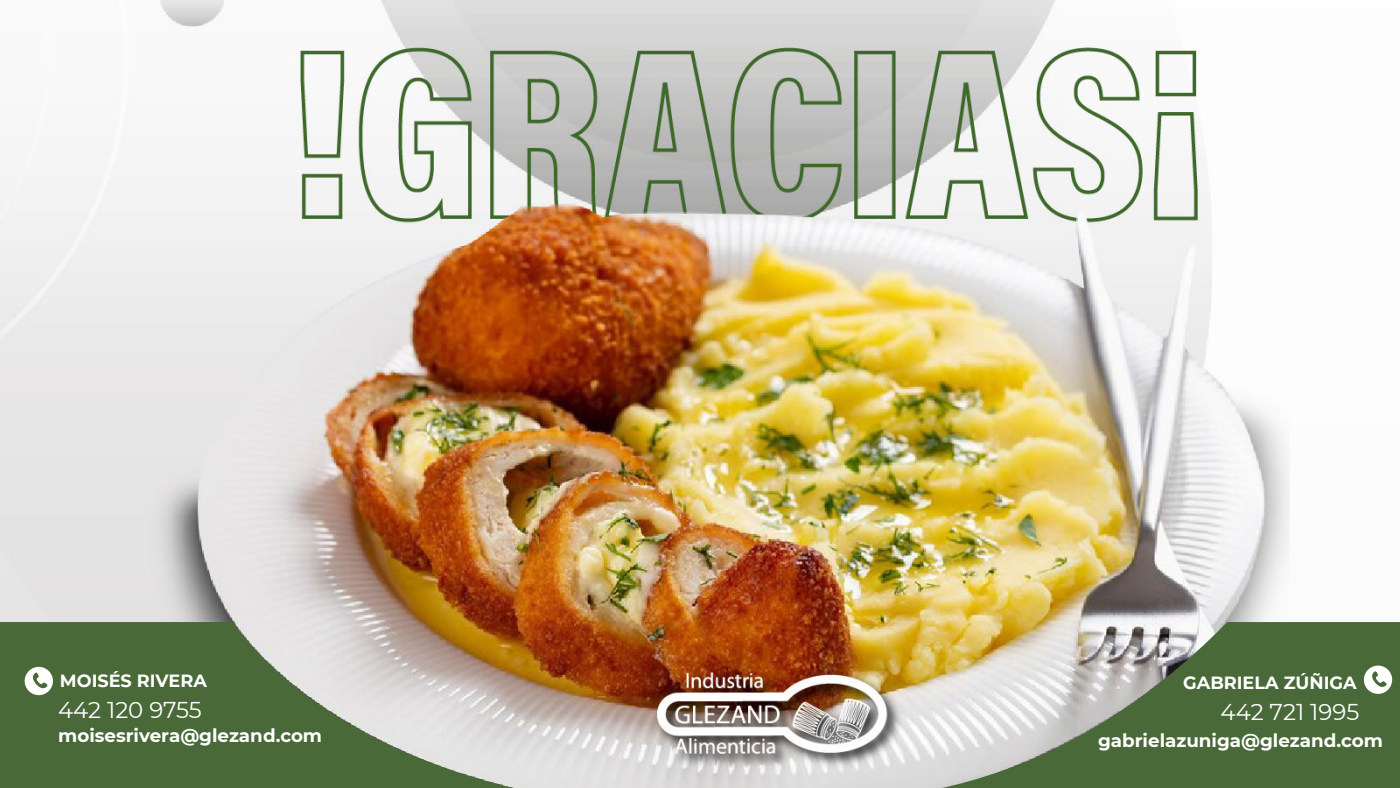
<style>
.page{position:relative;width:1400px;height:788px;background:#fff}
.page>*{position:absolute;margin:0;border:0;box-sizing:border-box;transform-origin:0 0}
.t1{font:22.84px "Montserrat";color:#fff}
.t2{font:700 18.29px "Montserrat";color:#fff}
.t3{font:700 17.68px "Montserrat";color:#fff}
</style>
<div class="page">
<img style="left:0;top:0;width:1289px;height:622px">
<img style="left:0;top:622px;width:1400px;height:166px">
<div style="left:25px;top:666px;width:28px;height:29px;background:#fff;border-radius:50%"></div>
<svg style="left:33px;top:672px;width:14px;height:16px"></svg>
<div style="left:1364px;top:665px;width:28px;height:28px;background:#fff;border-radius:50%"></div>
<svg style="left:1372px;top:671px;width:15px;height:16px"></svg>
<p class="t3" style="left:60px;top:667px;width:148px">MOISÉS RIVERA</p>
<p class="t1" style="left:58px;top:694px;width:145px">442 120 9755</p>
<p class="t3" style="left:1183px;top:670px;width:175px">GABRIELA ZÚÑIGA</p>
<p class="t1" style="left:1221px;top:695px;width:140px">442 721 1995</p>
<p class="t2" style="left:58px;top:722px;width:266px">moisesrivera@glezand.com</p>
<p class="t2" style="left:1098px;top:727px;width:286px">gabrielazuniga@glezand.com</p>
</div>
